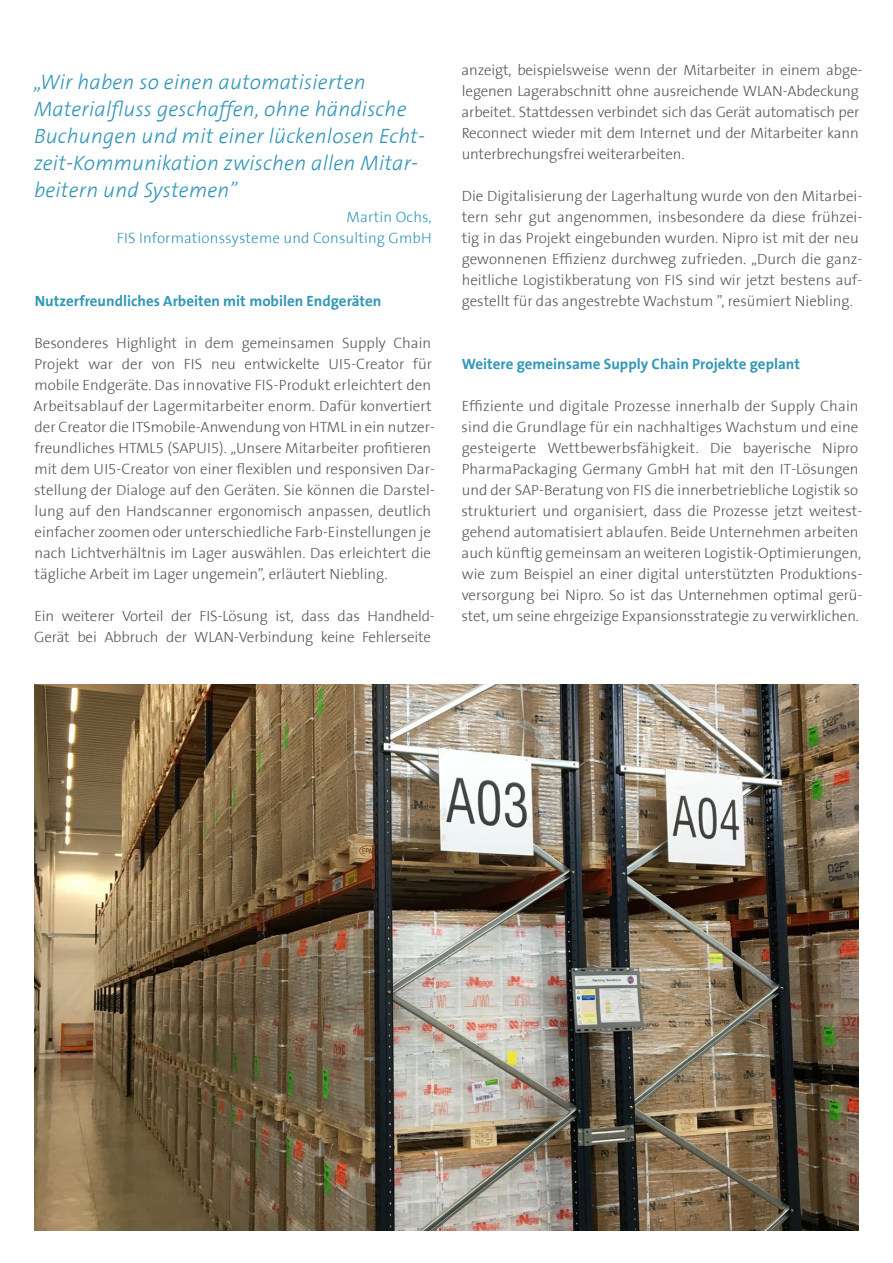
<style>
.page{position:relative;width:893px;height:1263px;background:#fff}
.page>*{position:absolute;margin:0;border:0;box-sizing:border-box;transform-origin:0 0}
.t1{font:italic 300 21px/27px "The Sans B3";letter-spacing:.01em;color:#3297b9}
.t2{font:300 15px/21px "The Sans B3";color:#575756}
.t3{font:700 15px "The Sans B7";color:#3297b9}
.t4{font:300 15px/21px "The Sans B3";letter-spacing:.01em;color:#3297b9;text-align:right}
</style>
<div class="page">
<img style="left:34px;top:684px;width:825px;height:546px">
<h1 class="t1" style="left:34px;top:70px;width:392px">„Wir haben so einen automatisierten Materialfluss geschaffen, ohne händische Buchungen und mit einer lückenlosen Echt&shy;zeit-Kommunikation zwischen allen Mitar&shy;beitern und Systemen”</h1>
<p class="t4" style="left:117px;top:207px;width:316px">Martin Ochs,<br>FIS Informationssysteme und Consulting GmbH</p>
<p class="t3" style="left:35px;top:293px;width:348px">Nutzerfreundliches Arbeiten mit mobilen Endgeräten</p>
<p class="t2" style="left:34px;top:333px;width:403px">Besonderes Highlight in dem gemeinsamen Supply Chain Projekt war der von FIS neu entwickelte UI5-Creator für mobile Endgeräte. Das innovative FIS-Produkt erleichtert den Arbeitsablauf der Lagermitarbeiter enorm. Dafür konvertiert der Creator die ITSmobile-Anwendung von HTML in ein nutzer&shy;freundliches HTML5 (SAPUI5). „Unsere Mitarbeiter profitieren mit dem UI5-Creator von einer flexiblen und responsiven Dar&shy;stellung der Dialoge auf den Geräten. Sie können die Darstel&shy;lung auf den Handscanner ergonomisch anpassen, deutlich einfacher zoomen oder unterschiedliche Farb-Einstellungen je nach Lichtverhältnis im Lager auswählen. Das erleichtert die tägliche Arbeit im Lager ungemein”, erläutert Niebling.</p>
<p class="t2" style="left:34px;top:606px;width:402px">Ein weiterer Vorteil der FIS-Lösung ist, dass das Handheld-<br>Gerät bei Abbruch der WLAN-Verbindung keine Fehlerseite</p>
<p class="t2" style="left:462px;top:60px;width:402px">anzeigt, beispielsweise wenn der Mitarbeiter in einem abge&shy;legenen Lagerabschnitt ohne ausreichende WLAN-Abdeckung arbeitet. Stattdessen verbindet sich das Gerät automatisch per Reconnect wieder mit dem Internet und der Mitarbeiter kann unterbrechungsfrei weiterarbeiten.</p>
<p class="t2" style="left:462px;top:186px;width:402px">Die Digitalisierung der Lagerhaltung wurde von den Mitarbei&shy;tern sehr gut angenommen, insbesondere da diese frühzei&shy;tig in das Projekt eingebunden wurden. Nipro ist mit der neu gewonnenen Effizienz durchweg zufrieden. „Durch die ganz&shy;heitliche Logistikberatung von FIS sind wir jetzt bestens auf&shy;gestellt für das angestrebte Wachstum ”, resümiert Niebling.</p>
<p class="t3" style="left:462px;top:356px;width:340px">Weitere gemeinsame Supply Chain Projekte geplant</p>
<p class="t2" style="left:461px;top:396px;width:402px">Effiziente und digitale Prozesse innerhalb der Supply Chain sind die Grundlage für ein nachhaltiges Wachstum und eine gesteigerte Wettbewerbsfähigkeit. Die bayerische Nipro PharmaPackaging Germany GmbH hat mit den IT-Lösungen und der SAP-Beratung von FIS die innerbetriebliche Logistik so strukturiert und organisiert, dass die Prozesse jetzt weitest&shy;gehend automatisiert ablaufen. Beide Unternehmen arbeiten auch künftig gemeinsam an weiteren Logistik-Optimierungen, wie zum Beispiel an einer digital unterstützten Produktions&shy;versorgung bei Nipro. So ist das Unternehmen optimal gerü&shy;stet, um seine ehrgeizige Expansionsstrategie zu verwirklichen.</p>
</div>
